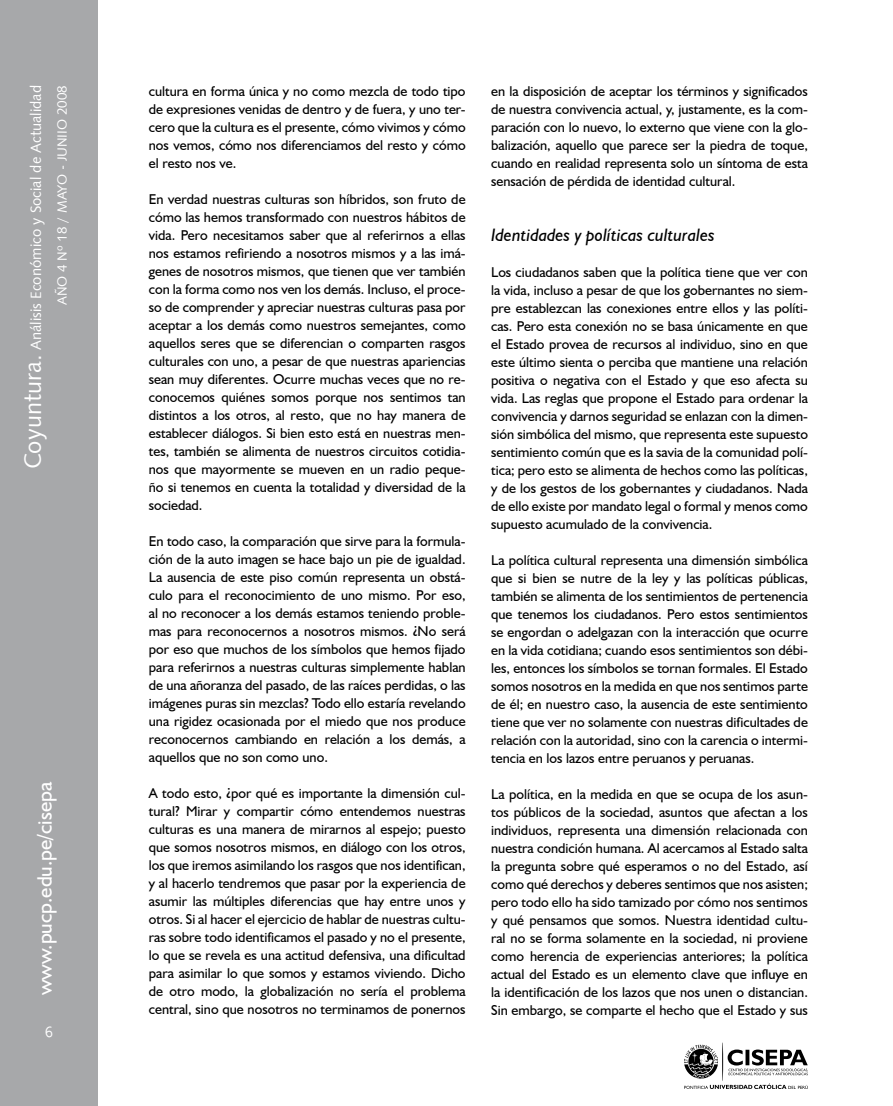
<style>
.page{position:relative;width:893px;height:1106px;background:#fff}
.page>*{position:absolute;margin:0;border:0;box-sizing:border-box;transform-origin:0 0}
.t1{font:21px "Humanist 521 BT";color:#fff}
.t2{font:italic 18px "Humanist 521 BT";color:#000}
.t3{font:15px "Humanist 531 BT Roman A";color:#fff}
.t4{font:14.25px/18px "Humanist 521 BT";color:#000;text-align:justify}
.t5{font:13.5px "Humanist 531 BT Roman A";color:#fff}
.s1{font-size:24px}
</style>
<div class="page">
<div style="left:0;top:0;width:98px;height:1106px;background:#a7a8aa"></div>
<svg style="left:684px;top:1042px;width:124px;height:47px"></svg>
<p class="t3" style="left:26px;top:469px;width:386px;rotate:-90deg"><span class="s1">Coyuntura.</span> Análisis Económico y Social de Actualidad</p>
<p class="t5" style="left:54px;top:305px;width:222px;rotate:-90deg">AÑO 4 Nº 18 / MAYO - JUNIIO 2008</p>
<h1 class="t1" style="left:32px;top:995px;width:215px;rotate:-90deg">www.pucp.edu.pe/cisepa</h1>
<p class="t4" style="left:149px;top:82px;width:318px">cultura en forma única y no como mezcla de todo tipo de expresiones venidas de dentro y de fuera, y uno ter&shy;cero que la cultura es el presente, cómo vivimos y cómo nos vemos, cómo nos diferenciamos del resto y cómo el resto nos ve.</p>
<p class="t4" style="left:149px;top:190px;width:318px">En verdad nuestras culturas son híbridos, son fruto de cómo las hemos transformado con nuestros hábitos de vida. Pero necesitamos saber que al referirnos a ellas nos estamos refiriendo a nosotros mismos y a las imá&shy;genes de nosotros mismos, que tienen que ver también con la forma como nos ven los demás. Incluso, el proce&shy;so de comprender y apreciar nuestras culturas pasa por aceptar a los demás como nuestros semejantes, como aquellos seres que se diferencian o comparten rasgos culturales con uno, a pesar de que nuestras apariencias sean muy diferentes. Ocurre muchas veces que no re&shy;conocemos quiénes somos porque nos sentimos tan distintos a los otros, al resto, que no hay manera de establecer diálogos. Si bien esto está en nuestras men&shy;tes, también se alimenta de nuestros circuitos cotidia&shy;nos que mayormente se mueven en un radio peque&shy;ño si tenemos en cuenta la totalidad y diversidad de la sociedad.</p>
<p class="t4" style="left:149px;top:532px;width:318px">En todo caso, la comparación que sirve para la formula&shy;ción de la auto imagen se hace bajo un pie de igualdad.<br>La ausencia de este piso común representa un obstá&shy;culo para el reconocimiento de uno mismo. Por eso, al no reconocer a los demás estamos teniendo proble&shy;mas para reconocernos a nosotros mismos. ¿No será por eso que muchos de los símbolos que hemos fijado para referirnos a nuestras culturas simplemente hablan de una añoranza del pasado, de las raíces perdidas, o las imágenes puras sin mezclas? Todo ello estaría revelando una rigidez ocasionada por el miedo que nos produce reconocernos cambiando en relación a los demás, a aquellos que no son como uno.</p>
<p class="t4" style="left:149px;top:784px;width:319px">A todo esto, ¿por qué es importante la dimensión cul&shy;tural? Mirar y compartir cómo entendemos nuestras culturas es una manera de mirarnos al espejo; puesto que somos nosotros mismos, en diálogo con los otros, los que iremos asimilando los rasgos que nos identifican, y al hacerlo tendremos que pasar por la experiencia de asumir las múltiples diferencias que hay entre unos y otros. Si al hacer el ejercicio de hablar de nuestras cultu&shy;ras sobre todo identificamos el pasado y no el presente, lo que se revela es una actitud defensiva, una dificultad para asimilar lo que somos y estamos viviendo. Dicho de otro modo, la globalización no sería el problema central, sino que nosotros no terminamos de ponernos</p>
<p class="t4" style="left:491px;top:82px;width:318px">en la disposición de aceptar los términos y significados de nuestra convivencia actual, y, justamente, es la com&shy;paración con lo nuevo, lo externo que viene con la glo&shy;balización, aquello que parece ser la piedra de toque, cuando en realidad representa solo un síntoma de esta sensación de pérdida de identidad cultural.</p>
<p class="t2" style="left:491px;top:224px;width:225px">Identidades y políticas culturales</p>
<p class="t4" style="left:491px;top:263px;width:318px">Los ciudadanos saben que la política tiene que ver con la vida, incluso a pesar de que los gobernantes no siem&shy;pre establezcan las conexiones entre ellos y las políti&shy;cas. Pero esta conexión no se basa únicamente en que el Estado provea de recursos al individuo, sino en que este último sienta o perciba que mantiene una relación positiva o negativa con el Estado y que eso afecta su vida. Las reglas que propone el Estado para ordenar la convivencia y darnos seguridad se enlazan con la dimen&shy;sión simbólica del mismo, que representa este supuesto sentimiento común que es la savia de la comunidad polí&shy;tica; pero esto se alimenta de hechos como las políticas, y de los gestos de los gobernantes y ciudadanos. Nada de ello existe por mandato legal o formal y menos como supuesto acumulado de la convivencia.</p>
<p class="t4" style="left:491px;top:551px;width:318px">La política cultural representa una dimensión simbólica que si bien se nutre de la ley y las políticas públicas, también se alimenta de los sentimientos de pertenencia que tenemos los ciudadanos. Pero estos sentimientos se engordan o adelgazan con la interacción que ocurre en la vida cotidiana; cuando esos sentimientos son débi&shy;les, entonces los símbolos se tornan formales. El Estado somos nosotros en la medida en que nos sentimos parte de él; en nuestro caso, la ausencia de este sentimiento tiene que ver no solamente con nuestras dificultades de relación con la autoridad, sino con la carencia o intermi&shy;tencia en los lazos entre peruanos y peruanas.</p>
<p class="t4" style="left:491px;top:785px;width:318px">La política, en la medida en que se ocupa de los asun&shy;tos públicos de la sociedad, asuntos que afectan a los individuos, representa una dimensión relacionada con nuestra condición humana. Al acercamos al Estado salta la pregunta sobre qué esperamos o no del Estado, así como qué derechos y deberes sentimos que nos asisten; pero todo ello ha sido tamizado por cómo nos sentimos y qué pensamos que somos. Nuestra identidad cultu&shy;ral no se forma solamente en la sociedad, ni proviene como herencia de experiencias anteriores; la política actual del Estado es un elemento clave que influye en la identificación de los lazos que nos unen o distancian.<br>Sin embargo, se comparte el hecho que el Estado y sus</p>
</div>
